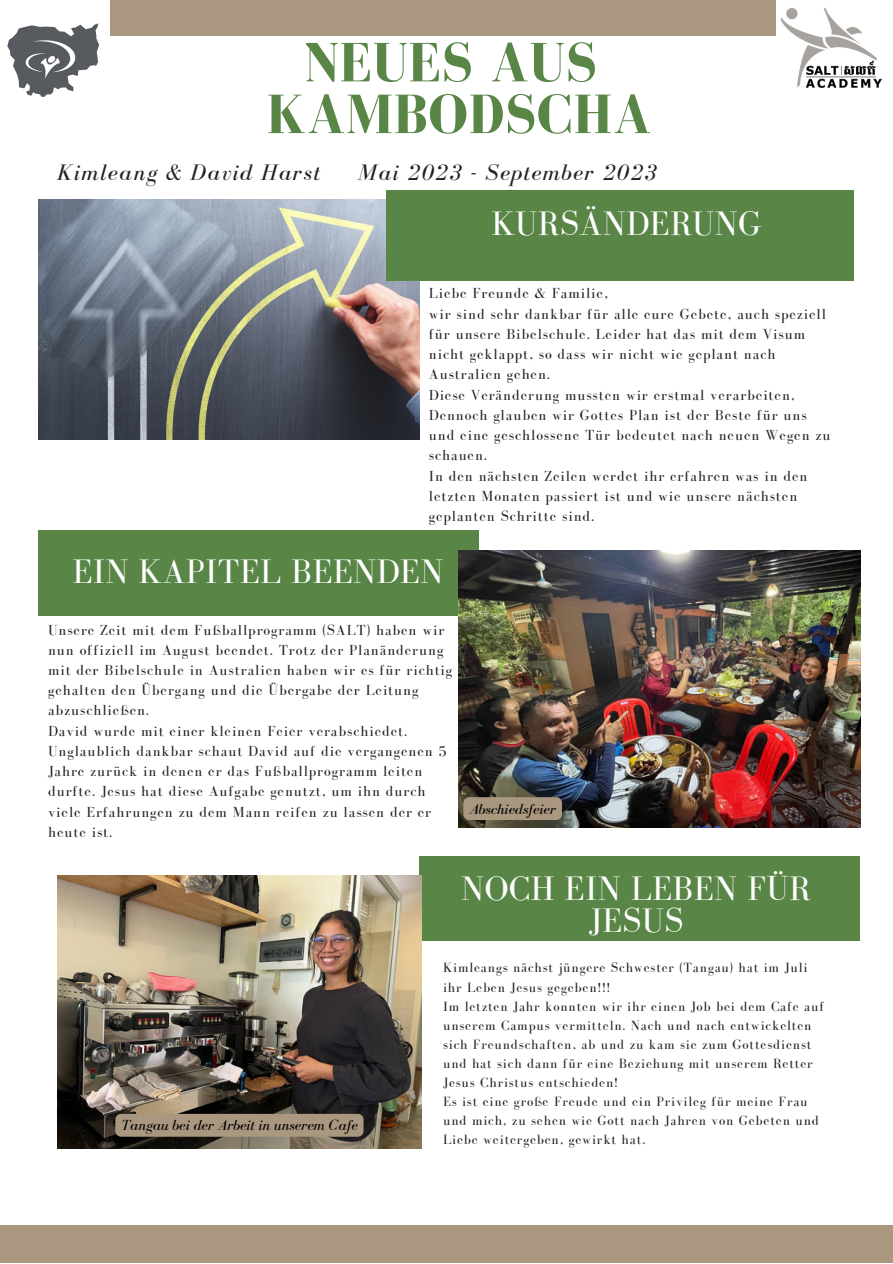
<style>
.page{position:relative;width:893px;height:1264px;background:#fff}
.page>*{position:absolute;margin:0;border:0;box-sizing:border-box;transform-origin:0 0}
.t1{font:700 56.85px "Bodoni FLF";letter-spacing:.01em;color:#598646}
.t2{font:34.95px/31.5px "Bodoni FLF";letter-spacing:.01em;color:#fff;text-align:center}
.t3{font:italic 23.1px "Bodoni FLF";letter-spacing:.06em;color:#222}
.t4{font:15px/20.2px "Bodoni FLF";letter-spacing:.06em;color:#222}
.t5{font:italic 15px "Bodoni FLF";color:#000}
.t6{font:13.8px/19px "Bodoni FLF";letter-spacing:.06em;color:#222}
</style>
<div class="page">
<div style="left:0;top:1225px;width:892px;height:37px;background:#aa9780"></div>
<div style="left:1px;top:0;width:891px;height:35px;background:#aa9780"></div>
<img style="left:776px;top:0;width:116px;height:88px">
<img style="left:1px;top:0;width:108px;height:97px">
<img style="left:38px;top:200px;width:381px;height:239px">
<div style="left:386px;top:191px;width:467px;height:90px;background:#598646"></div>
<div style="left:38px;top:531px;width:441px;height:84px;background:#598646"></div>
<div style="left:419px;top:856px;width:440px;height:84px;background:#598646"></div>
<img style="left:459px;top:550px;width:401px;height:277px">
<img style="left:57px;top:875px;width:364px;height:273px">
<div style="left:463px;top:797px;width:99px;height:23px;background:#aa9780"></div>
<div style="left:115px;top:1113px;width:248px;height:23px;background:#aa9780"></div>
<p class="t1" style="left:304px;top:32px;width:294px">NEUES AUS</p>
<p class="t1" style="left:266px;top:83px;width:386px">KAMBODSCHA</p>
<p class="t3" style="left:57px;top:160px;width:264px">Kimleang &amp; David Harst</p>
<p class="t3" style="left:358px;top:160px;width:300px">Mai 2023 - September 2023</p>
<p class="t2" style="left:491px;top:208px;width:271px">KURSÄNDERUNG</p>
<p class="t4" style="left:429px;top:283px;width:180px">Liebe Freunde &amp; Familie,</p>
<p class="t4" style="left:429px;top:303px;width:398px">wir sind sehr dankbar für alle eure Gebete, auch speziell für unsere Bibelschule. Leider hat das mit dem Visum nicht geklappt, so dass wir nicht wie geplant nach Australien gehen.</p>
<p class="t4" style="left:429px;top:384px;width:403px">Diese Veränderung mussten wir erstmal verarbeiten, Dennoch glauben wir Gottes Plan ist der Beste für uns und eine geschlossene Tür bedeutet nach neuen Wegen zu schauen.</p>
<p class="t4" style="left:429px;top:465px;width:380px">In den nächsten Zeilen werdet ihr erfahren was in den letzten Monaten passiert ist und wie unsere nächsten geplanten Schritte sind.</p>
<p class="t2" style="left:72px;top:556px;width:372px">EIN KAPITEL BEENDEN</p>
<p class="t4" style="left:48px;top:619px;width:406px">Unsere Zeit mit dem Fußballprogramm (SALT) haben wir nun offiziell im August beendet. Trotz der Planänderung mit der Bibelschule in Australien haben wir es für richtig gehalten den Übergang und die Übergabe der Leitung abzuschließen.</p>
<p class="t4" style="left:48px;top:720px;width:400px">David wurde mit einer kleinen Feier verabschiedet.<br>Unglaublich dankbar schaut David auf die vergangenen 5<br>Jahre zurück in denen er das Fußballprogramm leiten durfte. Jesus hat diese Aufgabe genutzt, um ihn durch viele Erfahrungen zu dem Mann reifen zu lassen der er heute ist.</p>
<p class="t5" style="left:469px;top:800px;width:88px">Abschiedsfeier</p>
<p class="t5" style="left:121px;top:1117px;width:238px">Tangau bei der Arbeit in unserem Cafe</p>
<p class="t2" style="left:461px;top:872px;width:351px">NOCH EIN LEBEN FÜR<br>JESUS</p>
<p class="t6" style="left:443px;top:958px;width:366px">Kimleangs nächst jüngere Schwester (Tangau) hat im Juli ihr Leben Jesus gegeben!!!</p>
<p class="t6" style="left:443px;top:996px;width:382px">Im letzten Jahr konnten wir ihr einen Job bei dem Cafe auf unserem Campus vermitteln. Nach und nach entwickelten sich Freundschaften, ab und zu kam sie zum Gottesdienst und hat sich dann für eine Beziehung mit unserem Retter Jesus Christus entschieden!</p>
<p class="t6" style="left:443px;top:1092px;width:377px">Es ist eine große Freude und ein Privileg für meine Frau und mich, zu sehen wie Gott nach Jahren von Gebeten und<br>Liebe weitergeben, gewirkt hat.</p>
</div>
